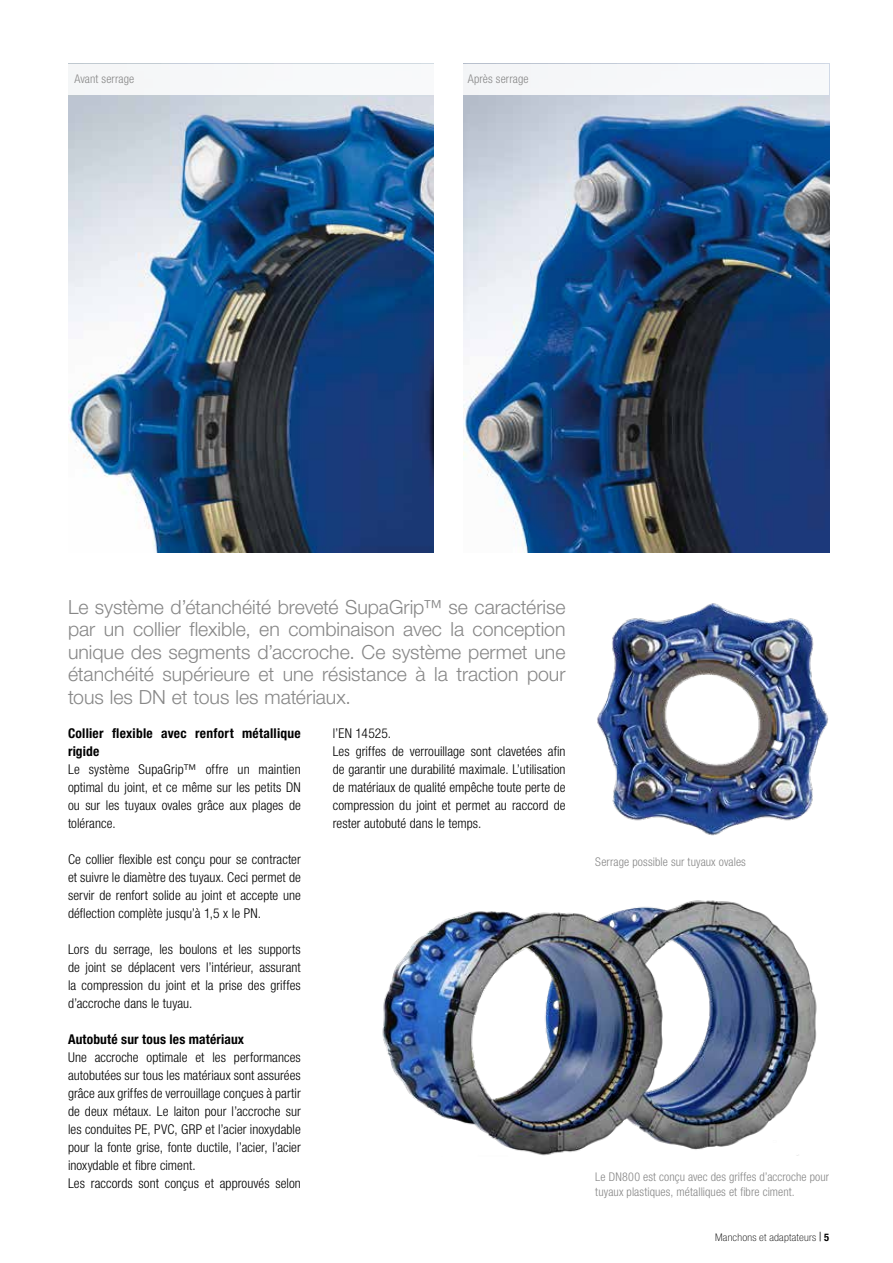
<style>
.page{position:relative;width:893px;height:1263px;background:#fff}
.page>*{position:absolute;margin:0;border:0;box-sizing:border-box;transform-origin:0 0}
.t1{font:300 19.5px/22.5px "Helvetica Neue LT Pro";color:#878787;text-align:justify}
.t2{font:300 condensed 13.5px/18px "Helvetica Neue LT Pro";letter-spacing:.005em;color:#000;text-align:justify}
.t3{font:700 condensed 13.5px/18px "Helvetica Neue LT Pro";letter-spacing:.015em;color:#000}
.t4{font:300 condensed 12px/15px "Helvetica Neue LT Pro";letter-spacing:.01em;color:#878787}
.t5{font:100 condensed 10.5px "Helvetica Neue LT Pro";letter-spacing:.02em;color:#000;scale:1.1 1}
.s1{font-family:"Times New Roman";font-weight:700;font-stretch:normal}
.s2{font-weight:700}
</style>
<div class="page">
<img style="left:68px;top:95px;width:366px;height:458px">
<img style="left:463px;top:95px;width:366px;height:458px">
<img style="left:597px;top:603px;width:231px;height:233px">
<div style="left:68px;top:64px;width:366px;height:31px;background:#f7f8f9"></div>
<div style="left:463px;top:64px;width:366px;height:31px;background:#f6f7f9"></div>
<img style="left:382px;top:900px;width:435px;height:256px">
<p class="t4" style="left:74px;top:71px;width:61px">Avant serrage</p>
<p class="t4" style="left:468px;top:71px;width:62px">Après serrage</p>
<p class="t1" style="left:68px;top:595px;width:499px">Le système d’étanchéité breveté SupaGrip™ se caractérise par un collier flexible, en combinaison avec la conception unique des segments d’accroche. Ce système permet une étanchéité supérieure et une résistance à la traction pour tous les DN et tous les matériaux.</p>
<p class="t3" style="left:68px;top:724px;width:234px">Collier flexible avec renfort métallique rigide</p>
<p class="t2" style="left:68px;top:760px;width:234px">Le système SupaGrip™ offre un maintien optimal du joint, et ce même sur les petits DN ou sur les tuyaux ovales grâce aux plages de tolérance.</p>
<p class="t2" style="left:68px;top:850px;width:234px">Ce collier flexible est conçu pour se contracter et suivre le diamètre des tuyaux. Ceci permet de servir de renfort solide au joint et accepte une déflection complète jusqu’à 1,5 x le PN.</p>
<p class="t2" style="left:68px;top:940px;width:234px">Lors du serrage, les boulons et les supports de joint se déplacent vers l’intérieur, assurant la compression du joint et la prise des griffes d’accroche dans le tuyau.</p>
<p class="t3" style="left:68px;top:1030px;width:178px">Autobuté sur tous les matériaux</p>
<p class="t2" style="left:68px;top:1048px;width:234px;text-align:left">Une accroche optimale et les performances autobutées sur tous les matériaux sont assurées grâce aux griffes de verrouillage conçues à partir de deux métaux. Le laiton pour l’accroche sur les conduites PE, PVC, GRP et l’acier inoxydable pour la fonte grise, fonte ductile, l’acier, l’acier inoxydable et fibre ciment.<br>Les raccords sont conçus et approuvés selon</p>
<p class="t2" style="left:333px;top:724px;width:234px;text-align:left">l’EN 14525.<br>Les griffes de verrouillage sont clavetées afin de garantir une durabilité maximale. L’utilisation de matériaux de qualité empêche toute perte de compression du joint et permet au raccord de rester autobuté dans le temps.</p>
<p class="t4" style="left:595px;top:854px;width:152px">Serrage possible sur tuyaux ovales</p>
<p class="t4" style="left:595px;top:1169px;width:235px">Le DN800 est conçu avec des griffes d’accroche pour tuyaux plastiques, métalliques et fibre ciment.</p>
<p class="t5" style="left:715px;top:1231px;width:105px">Manchons et adaptateurs <span class="s1">|</span> <span class="s2">5</span></p>
</div>
